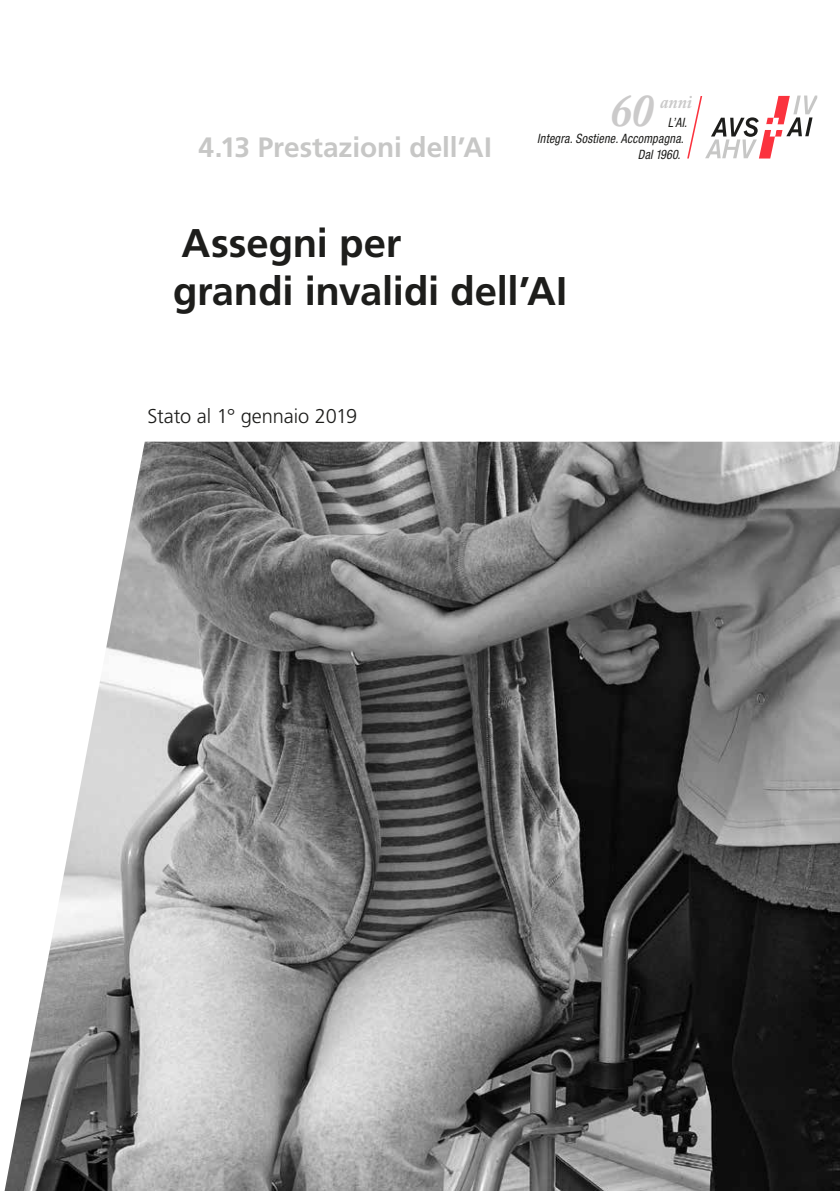
<style>
.page{position:relative;width:840px;height:1191px;background:#fff}
.page>*{position:absolute;margin:0;border:0;box-sizing:border-box;transform-origin:0 0}
.t1{font:italic 700 47.6px "Adobe Caslon Pro";color:#cbcaca;scale:.93 1}
.MB_Titel{font:700 40px "Frutiger LT Std";letter-spacing:-.005em;color:#1d1d1b}
.MB_Gruppe_Titelseite{font:700 28px "Frutiger LT Std";letter-spacing:-.005em;color:#c7c7c6}
.Grundtext{font:300 20px "Frutiger LT Std";letter-spacing:-.005em;color:#1d1d1b}
.t2{font:italic 700 18.6px "Adobe Caslon Pro";color:#cbcaca;scale:.93 1}
.t3{font:italic condensed 13px "Helvetica Neue LT Std";color:#1d1d1b;scale:.93 1}
.t4{font:italic condensed 12.8px/15.4px "Helvetica Neue LT Std";letter-spacing:.02em;color:#1d1d1b;text-align:right;scale:.93 1}
.s1{font-size:12.8px}
</style>
<div class="page">
<img style="left:4px;top:442px;width:835px;height:749px">
<svg style="left:687px;top:96px;width:129px;height:62px"></svg>
<p class="MB_Gruppe_Titelseite" style="left:198px;top:131px;width:294px">4.13 Prestazioni dell’AI</p>
<h1 class="t1" style="left:609px;top:82px;width:48px">60</h1>
<h3 class="t2" style="left:659px;top:91px;width:36px">anni</h3>
<p class="t4" style="left:537px;top:116px;width:163px">L’AI.<br>Integra. Sostiene. Accompagna.</p>
<p class="t3" style="left:637px;top:146px;width:47px"><span class="s1">Dal</span> 1960.</p>
<p class="MB_Titel" style="left:181px;top:219px;width:221px">Assegni per</p>
<p class="MB_Titel" style="left:173px;top:267px;width:395px">grandi invalidi dell’AI</p>
<p class="Grundtext" style="left:147px;top:405px;width:211px">Stato al 1° gennaio 2019</p>
</div>
